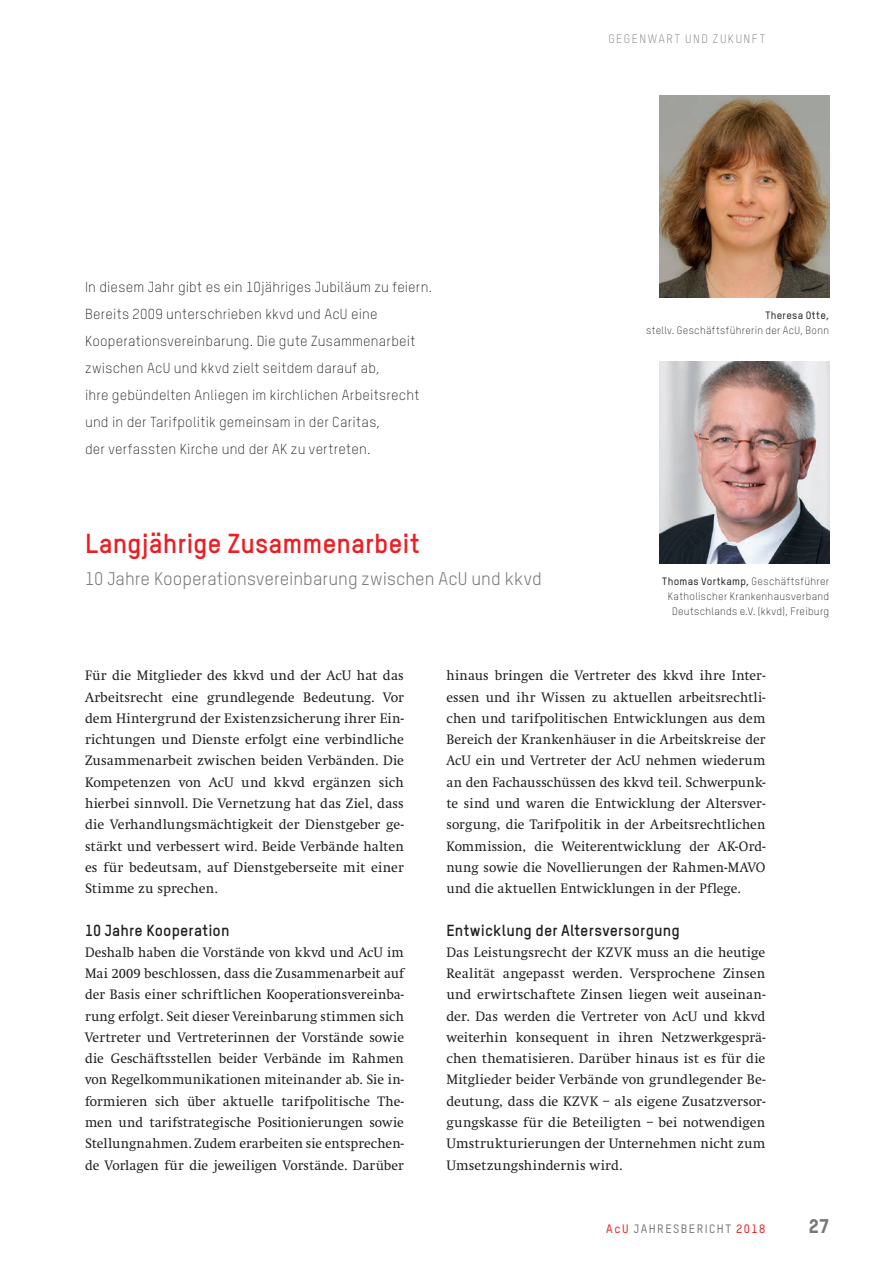
<style>
.page{position:relative;width:893px;height:1263px;background:#fff}
.page>*{position:absolute;margin:0;border:0;box-sizing:border-box;transform-origin:0 0}
.t1{font:700 27px "TSTARPRO";color:#ee1d23}
.t2{font:19.5px "TSTARPRO Headline";color:#76787b}
.t3{font:18px "TSTARPRO";color:#76787b}
.t4{font:700 15.75px "TSTARPRO";letter-spacing:.01em;color:#231f20}
.t5{font:14.25px/21.3px "Swift EF";letter-spacing:.01em;color:#231f20;text-align:justify;scale:.96 1}
.t6{font:14.25px/21.3px "Swift EF";letter-spacing:.01em;color:#231f20;text-align:justify}
.t7{font:300 14.25px/27px "TSTARPRO";letter-spacing:.015em;color:#231f20}
.t8{font:500 12px "TSTARPRO";letter-spacing:.125em;color:#76787b}
.t9{font:300 12px "TSTARPRO";letter-spacing:.12em;color:#76787b}
.t10{font:300 10.5px/15.3px "TSTARPRO";letter-spacing:.03em;color:#231f20;text-align:right}
.t11{font:500 10.5px "TSTARPRO";letter-spacing:.035em;color:#231f20}
.s1{font-weight:500}
.s2{color:#ee1d23}
</style>
<div class="page">
<img style="left:659px;top:96px;width:170px;height:202px">
<img style="left:659px;top:361px;width:170px;height:202px">
<p class="t9" style="left:608px;top:32px;width:159px">GEGENWART UND ZUKUNFT</p>
<p class="t7" style="left:85px;top:273px;width:349px">In diesem Jahr gibt es ein 10jähriges Jubiläum zu feiern.<br>Bereits 2009 unterschrieben kkvd und AcU eine Kooperationsvereinbarung. Die gute Zusammenarbeit zwischen AcU und kkvd zielt seitdem darauf ab,<br>ihre gebündelten Anliegen im kirchlichen Arbeitsrecht und in der Tarifpolitik gemeinsam in der Caritas,<br>der verfassten Kirche und der AK zu vertreten.</p>
<h1 class="t1" style="left:85px;top:526px;width:336px">Langjährige Zusammenarbeit</h1>
<p class="t3" style="left:85px;top:567px;width:458px">10 Jahre Kooperationsvereinbarung zwischen AcU und kkvd</p>
<p class="t11" style="left:765px;top:309px;width:65px">Theresa Otte,</p>
<p class="t10" style="left:646px;top:323px;width:185px">stellv. Geschäftsführerin der AcU, Bonn</p>
<p class="t10" style="left:662px;top:573px;width:168px"><span class="s1">Thomas Vortkamp,</span> Geschäftsführer<br>Katholischer Krankenhausverband<br>Deutschlands e.V. (kkvd), Freiburg</p>
<p class="t6" style="left:85px;top:665px;width:320px">Für die Mitglieder des kkvd und der AcU hat das Arbeitsrecht eine grundlegende Bedeutung. Vor dem Hintergrund der Existenzsicherung ihrer Ein&shy;richtungen und Dienste erfolgt eine verbindliche Zusammenarbeit zwischen beiden Verbänden. Die Kompetenzen von AcU und kkvd ergänzen sich hierbei sinnvoll. Die Vernetzung hat das Ziel, dass die Verhandlungsmächtigkeit der Dienstgeber ge&shy;stärkt und verbessert wird. Beide Verbände halten es für bedeutsam, auf Dienstgeberseite mit einer Stimme zu sprechen.</p>
<p class="t4" style="left:85px;top:920px;width:146px">10 Jahre Kooperation</p>
<p class="t5" style="left:85px;top:942px;width:334px">Deshalb haben die Vorstände von kkvd und AcU im Mai 2009 beschlossen, dass die Zusammenarbeit auf der Basis einer schriftlichen Kooperationsvereinba&shy;rung erfolgt. Seit dieser Vereinbarung stimmen sich Vertreter und Vertreterinnen der Vorstände sowie die Geschäftsstellen beider Verbände im Rahmen von Regelkommunikationen miteinander ab. Sie in&shy;formieren sich über aktuelle tarifpolitische The&shy;men und tarifstrategische Positionierungen sowie Stellungnahmen. Zudem erarbeiten sie entsprechen&shy;de Vorlagen für die jeweiligen Vorstände. Darüber</p>
<p class="t5" style="left:446px;top:665px;width:334px">hinaus bringen die Vertreter des kkvd ihre Inter&shy;essen und ihr Wissen zu aktuellen arbeitsrechtli&shy;chen und tarifpolitischen Entwicklungen aus dem Bereich der Krankenhäuser in die Arbeitskreise der AcU ein und Vertreter der AcU nehmen wiederum an den Fachausschüssen des kkvd teil. Schwerpunk&shy;te sind und waren die Entwicklung der Altersver&shy;sorgung, die Tarifpolitik in der Arbeitsrechtlichen Kommission, die Weiterentwicklung der AK-Ord&shy;nung sowie die Novellierungen der Rahmen-MAVO und die aktuellen Entwicklungen in der Pflege.</p>
<p class="t4" style="left:446px;top:920px;width:235px">Entwicklung der Altersversorgung</p>
<p class="t6" style="left:446px;top:942px;width:320px">Das Leistungsrecht der KZVK muss an die heutige Realität angepasst werden. Versprochene Zinsen und erwirtschaftete Zinsen liegen weit auseinan&shy;der. Das werden die Vertreter von AcU und kkvd weiterhin konsequent in ihren Netzwerkgesprä&shy;chen thematisieren. Darüber hinaus ist es für die Mitglieder beider Verbände von grundlegender Be&shy;deutung, dass die KZVK – als eigene Zusatzversor&shy;gungskasse für die Beteiligten – bei notwendigen Umstrukturierungen der Unternehmen nicht zum Umsetzungshindernis wird.</p>
<p class="t8" style="left:606px;top:1221px;width:161px"><span class="s2">AcU</span> JAHRESBERICHT <span class="s2">2018</span></p>
<h2 class="t2" style="left:809px;top:1214px;width:22px">27</h2>
</div>
